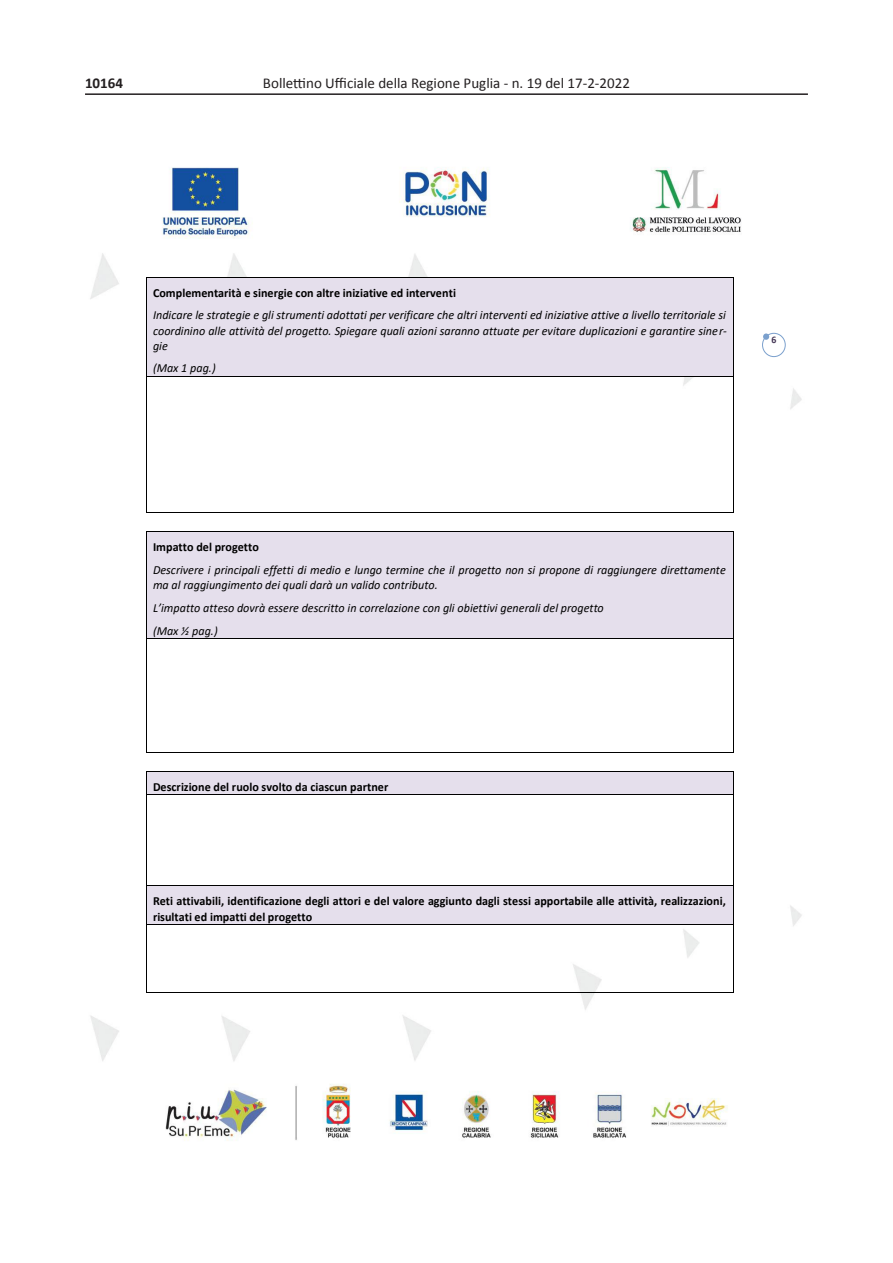
<style>
.page{position:relative;width:893px;height:1263px;background:#fff}
.page>*{position:absolute;margin:0;border:0;box-sizing:border-box;transform-origin:0 0}
.t1{font:15px "Calibri";color:#231f20}
.t2{font:700 15px "Calibri";color:#231f20}
.t3{font:italic 12.45px/22.6px "Calibri";letter-spacing:.005em;color:#000}
.t4{font:700 12.45px/15.3px "Calibri";color:#000}
.t5{font:700 10.05px "Calibri";color:#3f3151}
.s1{font-weight:700;font-style:normal}
</style>
<div class="page">
<hr style="left:85px;top:93px;width:723px;height:2px;background:#231f20">
<img style="left:90px;top:167px;width:712px;height:974px">
<div style="left:762px;top:333px;width:23px;height:24px;border:1px solid #7ba0cd;border-radius:50%"></div>
<div style="left:763px;top:333px;width:6px;height:7px;background:#7ba0cd;border-radius:50%"></div>
<div style="left:147px;top:278px;width:6px;height:98px;background:#e5dfec"></div>
<div style="left:727px;top:278px;width:6px;height:98px;background:#e5dfec"></div>
<div style="left:153px;top:278px;width:574px;height:22px;background:#e5dfec"></div>
<div style="left:153px;top:300px;width:574px;height:23px;background:#e5dfec"></div>
<div style="left:153px;top:323px;width:574px;height:15px;background:#e5dfec"></div>
<div style="left:153px;top:338px;width:574px;height:15px;background:#e5dfec"></div>
<div style="left:153px;top:353px;width:574px;height:23px;background:#e5dfec"></div>
<hr style="left:147px;top:277px;width:586px;height:1px;background:#000">
<hr style="left:146px;top:277px;width:1px;height:99px;background:#000">
<hr style="left:733px;top:277px;width:1px;height:99px;background:#000">
<hr style="left:147px;top:376px;width:586px;height:1px;background:#000">
<hr style="left:146px;top:376px;width:1px;height:137px;background:#000">
<hr style="left:147px;top:513px;width:586px;height:1px;background:#000">
<hr style="left:733px;top:376px;width:1px;height:137px;background:#000">
<div style="left:147px;top:532px;width:6px;height:106px;background:#e5dfec"></div>
<div style="left:727px;top:532px;width:6px;height:106px;background:#e5dfec"></div>
<div style="left:153px;top:532px;width:574px;height:23px;background:#e5dfec"></div>
<div style="left:153px;top:555px;width:574px;height:22px;background:#e5dfec"></div>
<div style="left:153px;top:577px;width:574px;height:15px;background:#e5dfec"></div>
<div style="left:153px;top:592px;width:574px;height:23px;background:#e5dfec"></div>
<div style="left:153px;top:615px;width:574px;height:23px;background:#e5dfec"></div>
<hr style="left:147px;top:531px;width:586px;height:1px;background:#000">
<hr style="left:146px;top:532px;width:1px;height:106px;background:#000">
<hr style="left:733px;top:532px;width:1px;height:106px;background:#000">
<hr style="left:147px;top:638px;width:586px;height:1px;background:#000">
<hr style="left:146px;top:639px;width:1px;height:113px;background:#000">
<hr style="left:147px;top:752px;width:586px;height:1px;background:#000">
<hr style="left:733px;top:639px;width:1px;height:113px;background:#000">
<div style="left:147px;top:771px;width:6px;height:23px;background:#e5dfec"></div>
<div style="left:727px;top:771px;width:6px;height:23px;background:#e5dfec"></div>
<div style="left:153px;top:771px;width:574px;height:23px;background:#e5dfec"></div>
<hr style="left:147px;top:771px;width:586px;height:1px;background:#000">
<svg style="left:146px;top:771px;width:1px;height:24px"></svg>
<hr style="left:147px;top:794px;width:586px;height:1px;background:#000">
<svg style="left:733px;top:771px;width:1px;height:24px"></svg>
<hr style="left:146px;top:795px;width:1px;height:90px;background:#000">
<hr style="left:733px;top:795px;width:1px;height:90px;background:#000">
<div style="left:147px;top:886px;width:6px;height:38px;background:#e5dfec"></div>
<div style="left:727px;top:886px;width:6px;height:38px;background:#e5dfec"></div>
<div style="left:153px;top:886px;width:574px;height:23px;background:#e5dfec"></div>
<div style="left:153px;top:909px;width:574px;height:15px;background:#e5dfec"></div>
<hr style="left:147px;top:885px;width:586px;height:1px;background:#000">
<hr style="left:146px;top:886px;width:1px;height:38px;background:#000">
<hr style="left:733px;top:886px;width:1px;height:38px;background:#000">
<hr style="left:147px;top:924px;width:586px;height:1px;background:#000">
<hr style="left:146px;top:924px;width:1px;height:68px;background:#000">
<hr style="left:147px;top:992px;width:586px;height:1px;background:#000">
<hr style="left:733px;top:924px;width:1px;height:68px;background:#000">
<p class="t2" style="left:85px;top:72px;width:40px">10164</p>
<p class="t1" style="left:263px;top:74px;width:369px">Bollettino Ufficiale della Regione Puglia - n. 19 del 17-2-2022</p>
<p class="t3" style="left:153px;top:281px;width:574px"><span class="s1">Complementarità e sinergie con altre iniziative ed interventi<br></span>Indicare le strategie e gli strumenti adottati per verificare che altri interventi ed iniziative attive a livello territoriale si</p>
<p class="t3" style="left:153px;top:322px;width:575px;line-height:15.3px">coordinino alle attività del progetto. Spiegare quali azioni saranno attuate per evitare duplicazioni e garantire siner&shy;gie</p>
<p class="t3" style="left:153px;top:356px;width:64px">(Max 1 pag.)</p>
<p class="t5" style="left:771px;top:333px;width:6px">6</p>
<p class="t3" style="left:153px;top:535px;width:574px"><span class="s1">Impatto del progetto<br></span>Descrivere i principali effetti di medio e lungo termine che il progetto non si propone di raggiungere direttamente</p>
<p class="t3" style="left:153px;top:573px;width:452px">ma al raggiungimento dei quali darà un valido contributo.<br>L’impatto atteso dovrà essere descritto in correlazione con gli obiettivi generali del progetto (Max ½ pag.)</p>
<p class="t4" style="left:153px;top:779px;width:237px">Descrizione del ruolo svolto da ciascun partner</p>
<p class="t4" style="left:153px;top:893px;width:574px">Reti attivabili, identificazione degli attori e del valore aggiunto dagli stessi apportabile alle attività, realizzazioni, risultati ed impatti del progetto</p>
</div>
